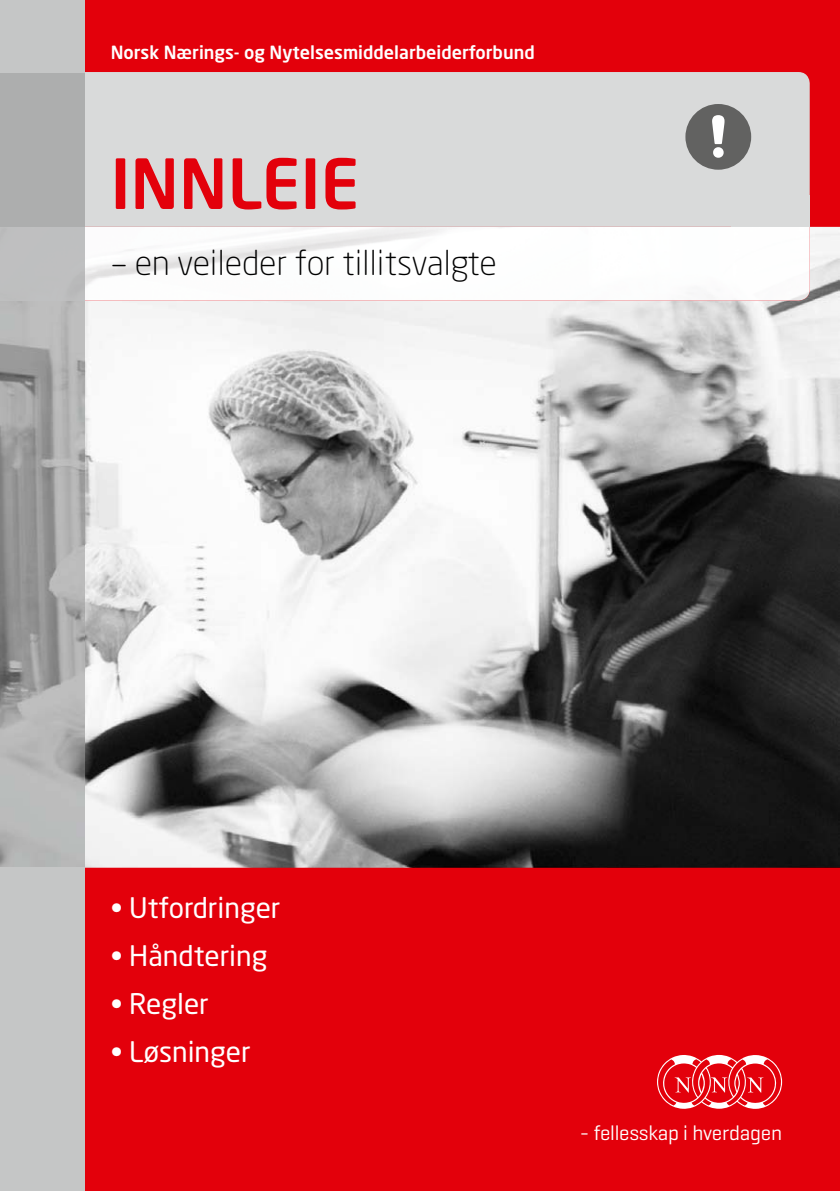
<style>
.page{position:relative;width:840px;height:1191px;background:#fff}
.page>*{position:absolute;margin:0;border:0;box-sizing:border-box;transform-origin:0 0}
.t1{font:500 68.2px "Neo Sans";color:#e3000b}
.t2{font:300 34px "Neo Sans";color:#000}
.t3{font:28px "Neo Sans";color:#fff}
.t4{font:21px "Geogrotesque";letter-spacing:-.01em;color:#fff}
.t5{font:500 18px "Neo Sans";color:#fff}
</style>
<div class="page">
<div style="left:0;top:0;width:839px;height:1191px;background:#e3000b"></div>
<img style="left:84px;top:227px;width:755px;height:640px">
<img style="left:84px;top:227px;width:725px;height:73px">
<div style="left:84px;top:72px;width:725px;height:155px;background:#d9dada"></div>
<div style="left:730px;top:196px;width:79px;height:31px;background:#d9dada"></div>
<div style="left:685px;top:104px;width:65px;height:66px;background:#626261;border-radius:50%"></div>
<img style="left:0;top:227px;width:84px;height:640px">
<div style="left:0;top:72px;width:84px;height:155px;background:#adaeae"></div>
<svg style="left:657px;top:1054px;width:124px;height:55px"></svg>
<div style="left:0;top:0;width:84px;height:72px;background:#c5c6c6"></div>
<div style="left:0;top:867px;width:84px;height:324px;background:#c5c6c6"></div>
<p class="t5" style="left:111px;top:41px;width:425px">Norsk Nærings- og Nytelsesmiddelarbeiderforbund</p>
<h1 class="t1" style="left:111px;top:141px;width:250px">INNLEIE</h1>
<h2 class="t2" style="left:111px;top:242px;width:387px">– en veileder for tillitsvalgte</h2>
<h3 class="t3" style="left:111px;top:890px;width:171px">• Utfordringer</h3>
<h3 class="t3" style="left:111px;top:938px;width:158px">• Håndtering</h3>
<h3 class="t3" style="left:111px;top:986px;width:100px">• Regler</h3>
<h3 class="t3" style="left:111px;top:1034px;width:141px">• Løsninger</h3>
<p class="t4" style="left:579px;top:1119px;width:204px">- fellesskap i hverdagen</p>
</div>
